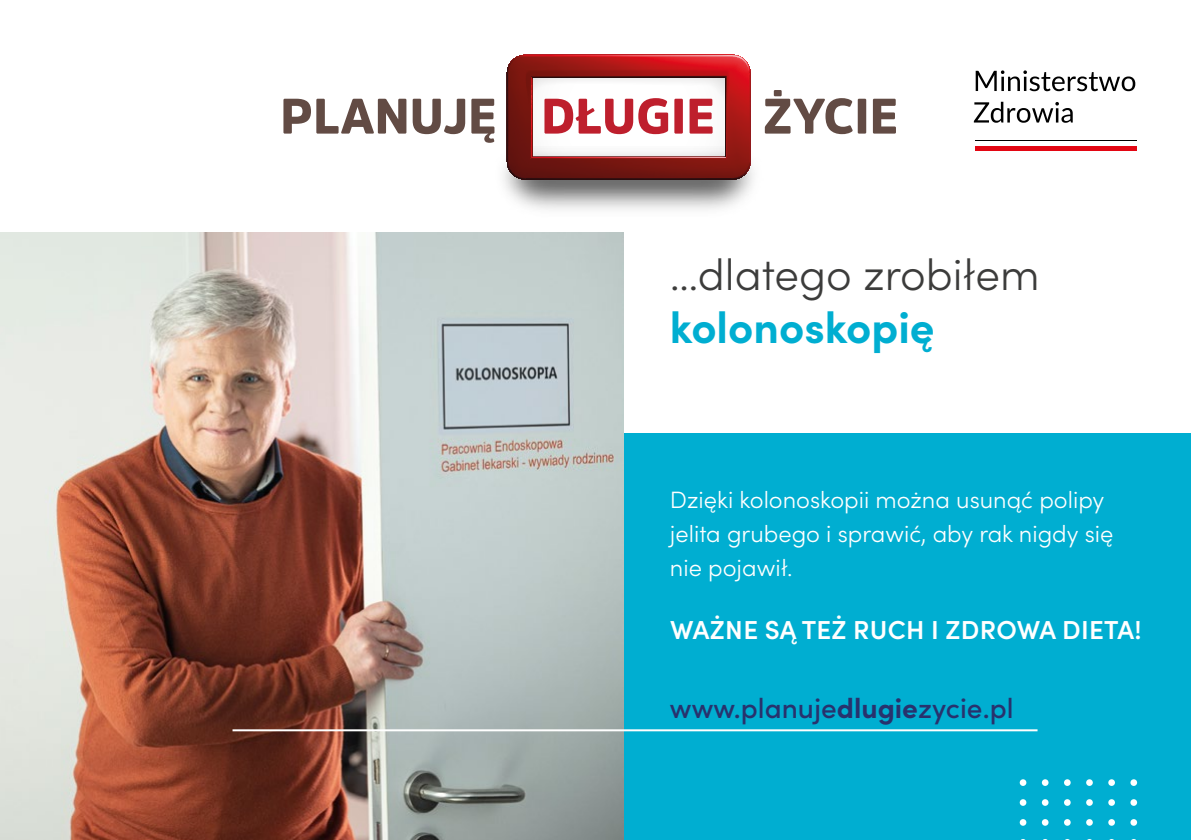
<style>
.page{position:relative;width:1191px;height:840px;background:#fff}
.page>*{position:absolute;margin:0;border:0;box-sizing:border-box;transform-origin:0 0}
.t1{font:300 44px "Sofia Pro";color:#3c3c3b}
.t2{font:700 44px "Sofia Pro";color:#00aed1}
.t3{font:500 28px "Sofia Pro";color:#28326d}
.t4{font:600 26px "Sofia Pro";letter-spacing:.01em;color:#fff}
.t5{font:300 23.6px/34px "Sofia Pro";color:#fff}
.s1{font-weight:700}
</style>
<div class="page">
<div style="left:604px;top:433px;width:587px;height:406px;background:#00aed1"></div>
<img style="left:0;top:233px;width:623px;height:606px">
<hr style="left:232px;top:729px;width:805px;height:2px;background:#fff">
<svg style="left:1019px;top:779px;width:118px;height:47px"></svg>
<img style="left:494px;top:122px;width:271px;height:88px">
<svg style="left:507px;top:54px;width:243px;height:125px"></svg>
<svg style="left:283px;top:99px;width:123px;height:34px"></svg>
<svg style="left:413px;top:99px;width:52px;height:35px"></svg>
<svg style="left:471px;top:99px;width:23px;height:44px"></svg>
<svg style="left:526px;top:69px;width:203px;height:65px"></svg>
<svg style="left:765px;top:90px;width:88px;height:44px"></svg>
<div style="left:857px;top:99px;width:9px;height:34px;background:#624b44"></div>
<svg style="left:873px;top:99px;width:23px;height:34px"></svg>
<div style="left:975px;top:145px;width:162px;height:5px;background:#e30613"></div>
<hr style="left:975px;top:140px;width:162px;height:1px;background:#000">
<svg style="left:975px;top:70px;width:160px;height:21px"></svg>
<svg style="left:973px;top:102px;width:99px;height:21px"></svg>
<h1 class="t1" style="left:670px;top:243px;width:371px">…dlatego zrobiłem</h1>
<h1 class="t2" style="left:670px;top:293px;width:266px">kolonoskopię</h1>
<p class="t5" style="left:670px;top:481px;width:445px">Dzięki kolonoskopii można usunąć polipy jelita grubego i sprawić, aby rak nigdy się nie pojawił.</p>
<p class="t4" style="left:670px;top:609px;width:473px">WAŻNE SĄ TEŻ RUCH I ZDROWA DIETA!</p>
<p class="t3" style="left:670px;top:686px;width:345px">www.planuje<span class="s1">dlugie</span>zycie.pl</p>
</div>
